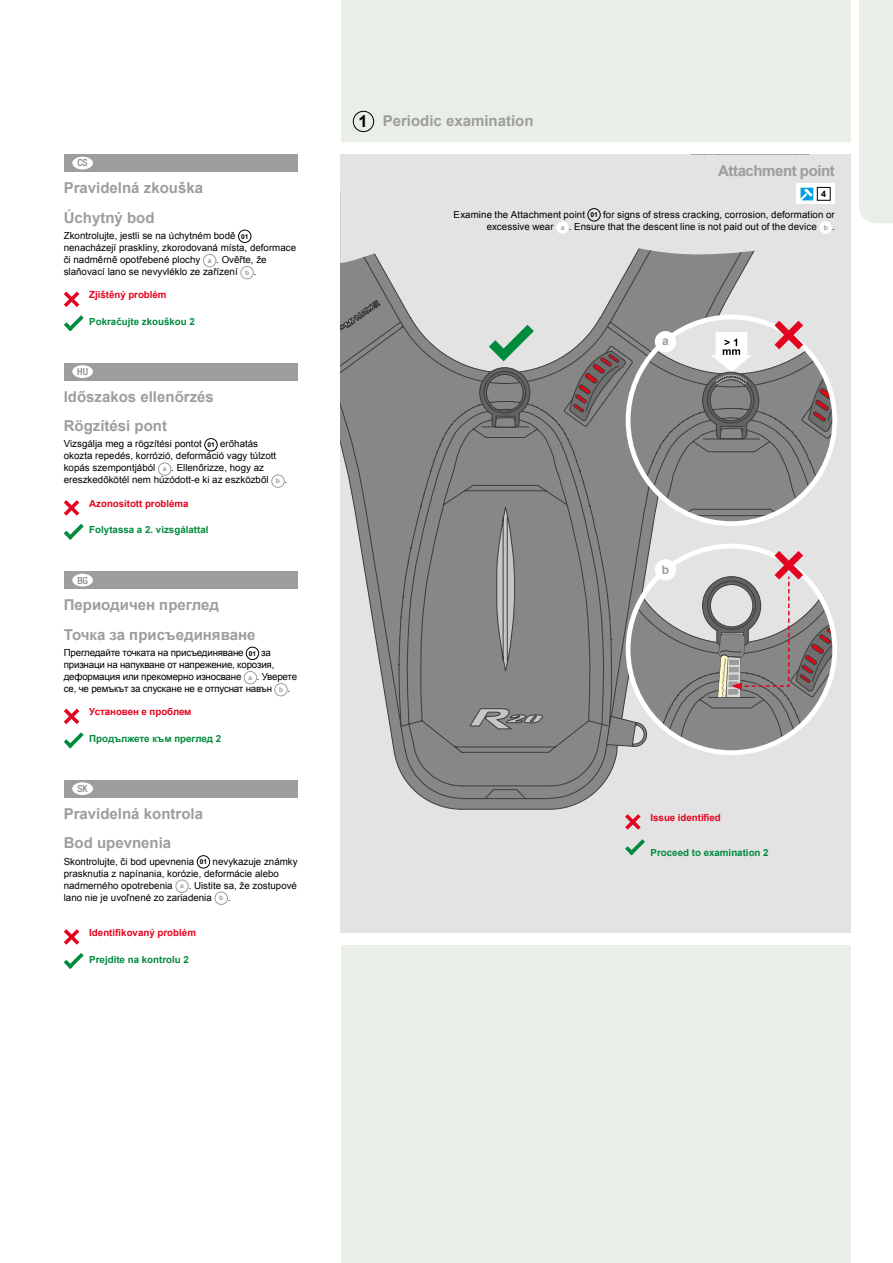
<style>
.page{position:relative;width:893px;height:1263px;background:#fff}
.page>*{position:absolute;margin:0;border:0;box-sizing:border-box;transform-origin:0 0}
.t1{font:700 15px/29.2px "Arial";color:#9d9d9c}
.t2{font:700 15px "Arial";letter-spacing:-.03em;color:#9d9d9c}
.t3{font:700 12px "Arial";color:#9d9d9c}
.t4{font:500 condensed 9.9px "Helvetica Neue LT";color:#878787}
.t5{font:9.75px/12px "Arial";color:#000}
.t6{font:9.75px/12px "Arial";letter-spacing:-.02em;color:#000}
.t7{font:700 9.75px "Arial";color:#008b3d}
.t8{font:700 9.75px "Arial";letter-spacing:-.005em;color:#e30520}
.t9{font:700 9px "Arial";color:#000}
.s1{font-weight:700;font-size:6.75px}
.s2{font-weight:700;font-size:6.75px;color:#9d9d9c}
.s3{font-size:16.5px;color:#000}
</style>
<div class="page">
<div style="left:341px;top:0;width:509px;height:142px;background:#e9efe6"></div>
<div style="left:341px;top:945px;width:509px;height:318px;background:#e9efe6"></div>
<svg style="left:353px;top:111px;width:21px;height:21px"></svg>
<div style="left:340px;top:155px;width:510px;height:778px;background:#e3e3e3"></div>
<svg style="left:424px;top:799px;width:163px;height:11px;background:#8e8e8e"></svg>
<svg style="left:340px;top:263px;width:497px;height:492px"></svg>
<svg style="left:340px;top:321px;width:341px;height:478px"></svg>
<svg style="left:340px;top:300px;width:41px;height:31px"></svg>
<svg style="left:469px;top:708px;width:74px;height:21px;background:#8a8a8a"></svg>
<svg style="left:479px;top:367px;width:52px;height:61px;background:#727272"></svg>
<svg style="left:340px;top:192px;width:415px;height:71px"></svg>
<svg style="left:625px;top:814px;width:16px;height:16px"></svg>
<svg style="left:625px;top:839px;width:20px;height:16px"></svg>
<div style="left:588px;top:208px;width:12px;height:13px;border:1px solid #000;border-radius:50%"></div>
<div style="left:556px;top:221px;width:13px;height:13px;background:#fff;border-radius:50%"></div>
<div style="left:819px;top:221px;width:13px;height:13px;background:#fff;border-radius:50%"></div>
<svg style="left:489px;top:325px;width:45px;height:36px"></svg>
<svg style="left:796px;top:183px;width:39px;height:21px"></svg>
<div style="left:817px;top:187px;width:13px;height:13px;border:1px solid #000"></div>
<svg style="left:801px;top:188px;width:12px;height:12px"></svg>
<svg style="left:569px;top:317px;width:266px;height:207px"></svg>
<svg style="left:606px;top:546px;width:229px;height:207px"></svg>
<div style="left:655px;top:559px;width:21px;height:21px;background:#fff;border-radius:50%"></div>
<div style="left:655px;top:331px;width:21px;height:21px;background:#fff;border-radius:50%"></div>
<div style="left:64px;top:155px;width:234px;height:17px;background:#9d9d9c"></div>
<div style="left:72px;top:157px;width:21px;height:12px;background:#fff;border-radius:50%"></div>
<div style="left:238px;top:230px;width:13px;height:13px;border:1px solid #000;border-radius:50%"></div>
<div style="left:203px;top:254px;width:13px;height:13px;border:1px solid #9d9d9c;border-radius:50%"></div>
<div style="left:240px;top:266px;width:14px;height:13px;border:1px solid #9d9d9c;border-radius:50%"></div>
<svg style="left:64px;top:292px;width:15px;height:15px"></svg>
<svg style="left:64px;top:315px;width:20px;height:16px"></svg>
<div style="left:64px;top:363px;width:234px;height:18px;background:#9d9d9c"></div>
<div style="left:72px;top:365px;width:21px;height:13px;background:#fff;border-radius:50%"></div>
<div style="left:205px;top:438px;width:12px;height:13px;border:1px solid #000;border-radius:50%"></div>
<div style="left:158px;top:462px;width:13px;height:14px;border:1px solid #9d9d9c;border-radius:50%"></div>
<div style="left:271px;top:474px;width:14px;height:14px;border:1px solid #9d9d9c;border-radius:50%"></div>
<svg style="left:64px;top:500px;width:15px;height:16px"></svg>
<svg style="left:64px;top:524px;width:20px;height:16px"></svg>
<div style="left:64px;top:572px;width:234px;height:17px;background:#9d9d9c"></div>
<div style="left:72px;top:574px;width:21px;height:12px;background:#fff;border-radius:50%"></div>
<div style="left:246px;top:647px;width:13px;height:13px;border:1px solid #000;border-radius:50%"></div>
<div style="left:244px;top:671px;width:13px;height:13px;border:1px solid #9d9d9c;border-radius:50%"></div>
<div style="left:274px;top:683px;width:14px;height:13px;border:1px solid #9d9d9c;border-radius:50%"></div>
<svg style="left:64px;top:709px;width:15px;height:15px"></svg>
<svg style="left:64px;top:732px;width:20px;height:16px"></svg>
<div style="left:64px;top:780px;width:234px;height:18px;background:#9d9d9c"></div>
<div style="left:72px;top:782px;width:21px;height:13px;background:#fff;border-radius:50%"></div>
<div style="left:197px;top:855px;width:13px;height:13px;border:1px solid #000;border-radius:50%"></div>
<div style="left:175px;top:880px;width:14px;height:13px;border:1px solid #9d9d9c;border-radius:50%"></div>
<div style="left:215px;top:892px;width:13px;height:13px;border:1px solid #9d9d9c;border-radius:50%"></div>
<svg style="left:64px;top:929px;width:15px;height:16px"></svg>
<svg style="left:64px;top:953px;width:20px;height:16px"></svg>
<div style="left:859px;top:0;width:34px;height:223px;background:#e9efe6"></div>
<p class="t4" style="left:78px;top:157px;width:12px">CS</p>
<h1 class="t1" style="left:64px;top:174px;width:141px">Pravidelná zkouška<br>Úchytný bod</h1>
<p class="t5" style="left:64px;top:230px;width:234px">Zkontrolujte, jestli se na úchytném bodě <span class="s1">01 </span>nenacházejí praskliny, zkorodovaná místa, deformace či nadměrně opotřebené plochy <span class="s2">a</span> . Ověřte, že slaňovací lano se nevyvléklo ze zařízení <span class="s2">b</span> .</p>
<p class="t8" style="left:89px;top:288px;width:79px">Zjištěný problém</p>
<p class="t7" style="left:89px;top:315px;width:107px">Pokračujte zkouškou 2</p>
<p class="t4" style="left:77px;top:366px;width:12px">HU</p>
<h1 class="t1" style="left:64px;top:383px;width:152px">Időszakos ellenőrzés<br>Rögzítési pont</h1>
<p class="t5" style="left:64px;top:438px;width:225px">Vizsgálja meg a rögzítési pontot <span class="s1">01</span> erőhatás okozta repedés, korrózió, deformáció vagy túlzott kopás szempontjából <span class="s2">a</span> . Ellenőrizze, hogy az ereszkedőkötél nem húzódott-e ki az eszközből <span class="s2">b</span> .</p>
<p class="t8" style="left:89px;top:497px;width:101px">Azonosított probléma</p>
<p class="t7" style="left:89px;top:524px;width:121px">Folytassa a 2. vizsgálattal</p>
<p class="t4" style="left:77px;top:574px;width:12px">BG</p>
<h1 class="t1" style="left:64px;top:591px;width:193px">Периодичен преглед<br>Точка за присъединяване</h1>
<p class="t6" style="left:64px;top:647px;width:235px">Прегледайте точката на присъединяване <span class="s1">01</span> за признаци на напукване от напрежение, корозия, деформация или прекомерно износване <span class="s2">a</span> . Уверете се, че ремъкът за спускане не е отпуснат навън <span class="s2">b</span> .</p>
<p class="t8" style="left:89px;top:705px;width:104px">Установен е проблем</p>
<p class="t7" style="left:89px;top:732px;width:133px">Продължете към преглед 2</p>
<p class="t4" style="left:78px;top:783px;width:12px">SK</p>
<h1 class="t1" style="left:64px;top:800px;width:141px">Pravidelná kontrola<br>Bod upevnenia</h1>
<p class="t5" style="left:64px;top:855px;width:235px">Skontrolujte, či bod upevnenia <span class="s1">01</span> nevykazuje známky prasknutia z napínania, korózie, deformácie alebo nadmerného opotrebenia <span class="s2">a</span> . Uistite sa, že zostupové lano nie je uvoľnené zo zariadenia <span class="s2">b</span> .</p>
<p class="t8" style="left:89px;top:926px;width:108px">Identifikovaný problém</p>
<p class="t7" style="left:89px;top:953px;width:101px">Prejdite na kontrolu 2</p>
<h1 class="t1" style="left:359px;top:107px;width:176px"><span class="s3">1</span> Periodic examination</h1>
<h1 class="t2" style="left:718px;top:161px;width:118px">Attachment point</h1>
<p class="t5" style="left:454px;top:209px;width:383px;text-align:right">Examine the Attachment point <span class="s1">01</span> for signs of stress cracking, corrosion, deformation or excessive wear <span class="s2">a</span> . Ensure that the descent line is not paid out of the device <span class="s2">b</span> .</p>
<p class="t9" style="left:821px;top:188px;width:7px">4</p>
<p class="t3" style="left:662px;top:332px;width:8px">a</p>
<p class="t3" style="left:662px;top:562px;width:9px">b</p>
<p class="t8" style="left:651px;top:811px;width:72px">Issue identified</p>
<p class="t7" style="left:651px;top:846px;width:120px">Proceed to examination 2</p>
</div>
